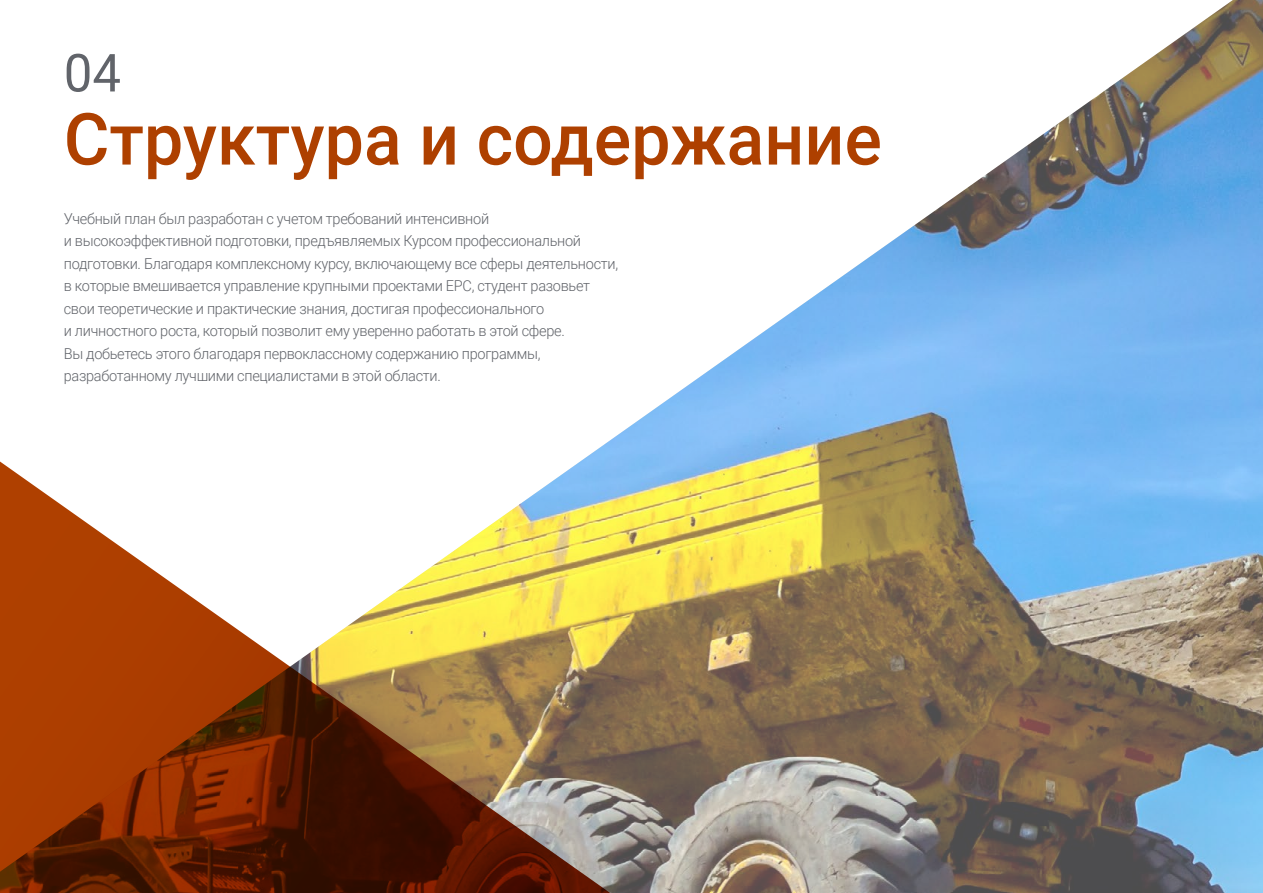
<style>
.page{position:relative;width:1263px;height:893px;background:#fff}
.page>*{position:absolute;margin:0;border:0;box-sizing:border-box;transform-origin:0 0}
.Portadilla{font:500 72px "Roboto";color:#ae4000}
.t1{font:52.5px "Roboto";color:#61646a}
.Texto_Plano{font:300 15px/22.5px "Roboto";letter-spacing:-.02em;color:#61646a}
</style>
<div class="page">
<img style="left:602px;top:0;width:661px;height:893px">
<svg style="left:0;top:446px;width:640px;height:447px"></svg>
<p class="t1" style="left:64px;top:36px;width:59px">04</p>
<p class="Portadilla" style="left:64px;top:89px;width:820px">Структура и содержание</p>
<p class="Texto_Plano" style="left:64px;top:207px;width:556px">Учебный план был разработан с учетом требований интенсивной<br>и высокоэффективной подготовки, предъявляемых Курсом профессиональной подготовки. Благодаря комплексному курсу, включающему все сферы деятельности, в которые вмешивается управление крупными проектами EPC, студент разовьет свои теоретические и практические знания, достигая профессионального<br>и личностного роста, который позволит ему уверенно работать в этой сфере.<br>Вы добьетесь этого благодаря первоклассному содержанию программы, разработанному лучшими специалистами в этой области.</p>
</div>
